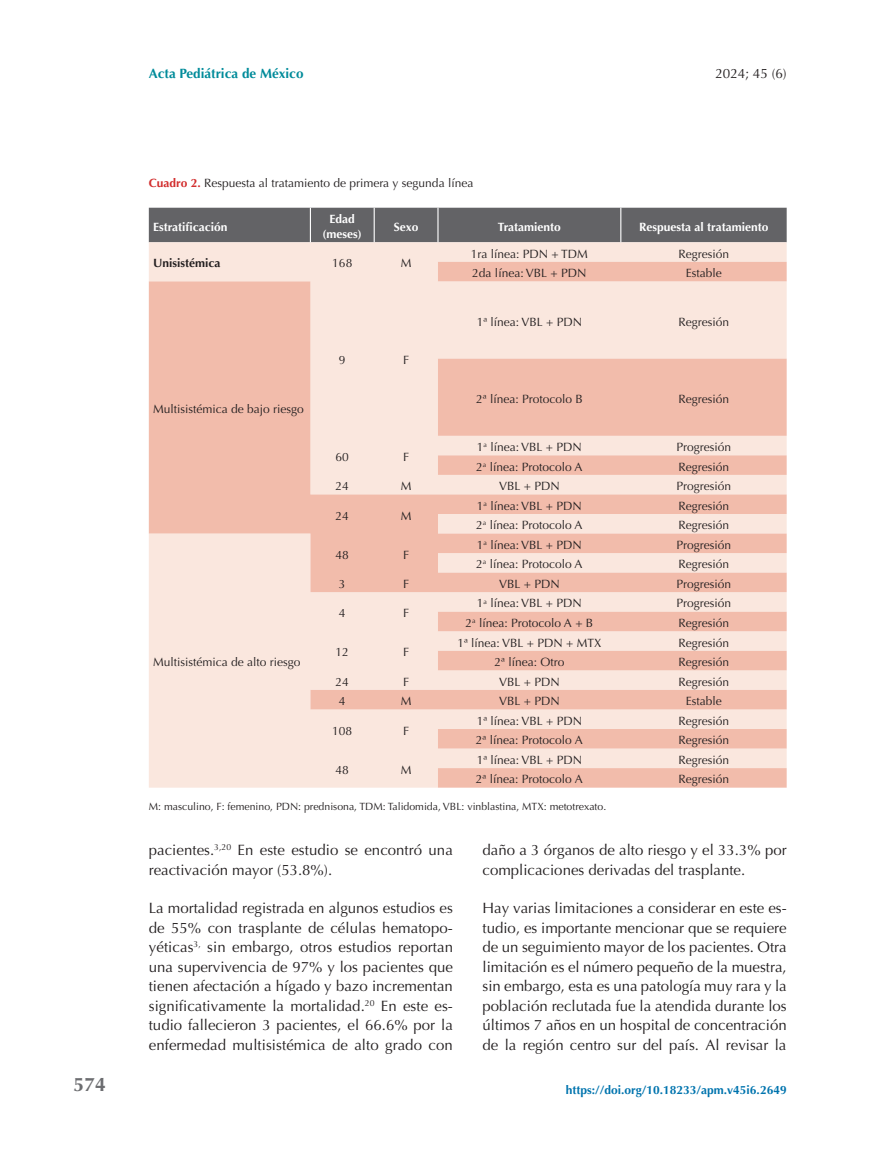
<style>
.page{position:relative;width:893px;height:1149px;background:#fff}
.page>*{position:absolute;margin:0;border:0;box-sizing:border-box;transform-origin:0 0}
.t1{font:700 19.5px "Optima";color:#6c6d70}
.t2{font:15px/19.5px "Optima";color:#231f20}
.t3{font:700 13.5px "Optima";color:#008b9a}
.t4{font:13.5px "Optima";color:#231f20}
.t5{font:12px "Optima";color:#231f20}
.t6{font:700 12px/15px "Optima";color:#fff;text-align:center}
.t7{font:700 12px "Optima";color:#0074ae}
.t8{font:700 12px "Optima";color:#231f20}
.t9{font:10.5px "Optima";color:#231f20}
.s1{font-weight:700;color:#d22e2e}
</style>
<div class="page">
<div style="left:149px;top:208px;width:638px;height:34px;background:#636366"></div>
<div style="left:149px;top:242px;width:638px;height:20px;background:#fae7de"></div>
<svg style="left:149px;top:262px;width:638px;height:525px;background:#f6d3c7"></svg>
<hr style="left:310px;top:208px;width:1px;height:34px;background:#fff">
<hr style="left:374px;top:208px;width:1px;height:34px;background:#fff">
<hr style="left:437px;top:208px;width:2px;height:34px;background:#fff">
<hr style="left:620px;top:208px;width:1px;height:34px;background:#fff">
<h1 class="t1" style="left:74px;top:1072px;width:34px">574</h1>
<p class="t3" style="left:149px;top:66px;width:156px">Acta Pediátrica de México</p>
<p class="t4" style="left:715px;top:66px;width:73px">2024; 45 (6)</p>
<p class="t5" style="left:149px;top:176px;width:326px"><span class="s1">Cuadro 2.</span> Respuesta al tratamiento de primera y segunda línea</p>
<p class="t6" style="left:153px;top:219px;width:76px">Estratificación</p>
<p class="t6" style="left:323px;top:211px;width:41px">Edad (meses)</p>
<p class="t6" style="left:394px;top:219px;width:26px">Sexo</p>
<p class="t6" style="left:498px;top:219px;width:64px">Tratamiento</p>
<p class="t6" style="left:639px;top:219px;width:131px">Respuesta al tratamiento</p>
<p class="t8" style="left:153px;top:256px;width:69px">Unisistémica</p>
<p class="t5" style="left:332px;top:256px;width:22px">168</p>
<p class="t5" style="left:401px;top:256px;width:12px">M</p>
<p class="t5" style="left:471px;top:246px;width:118px">1ra línea: PDN + TDM</p>
<p class="t5" style="left:678px;top:246px;width:52px">Regresión</p>
<p class="t5" style="left:472px;top:266px;width:116px">2da línea: VBL + PDN</p>
<p class="t5" style="left:686px;top:266px;width:38px">Estable</p>
<p class="t5" style="left:153px;top:402px;width:152px">Multisistémica de bajo riesgo</p>
<p class="t5" style="left:153px;top:655px;width:149px">Multisistémica de alto riesgo</p>
<p class="t5" style="left:339px;top:353px;width:8px">9</p>
<p class="t5" style="left:403px;top:353px;width:7px">F</p>
<p class="t5" style="left:336px;top:449px;width:15px">60</p>
<p class="t5" style="left:403px;top:449px;width:7px">F</p>
<p class="t5" style="left:477px;top:314px;width:107px">1ª línea: VBL + PDN</p>
<p class="t5" style="left:678px;top:314px;width:52px">Regresión</p>
<p class="t5" style="left:476px;top:391px;width:108px">2ª línea: Protocolo B</p>
<p class="t5" style="left:678px;top:391px;width:52px">Regresión</p>
<p class="t5" style="left:477px;top:440px;width:107px">1<sup>a</sup> línea: VBL + PDN</p>
<p class="t5" style="left:676px;top:440px;width:56px">Progresión</p>
<p class="t5" style="left:476px;top:459px;width:108px">2<sup>a</sup> línea: Protocolo A</p>
<p class="t5" style="left:678px;top:459px;width:52px">Regresión</p>
<p class="t5" style="left:336px;top:479px;width:15px">24</p>
<p class="t5" style="left:401px;top:479px;width:12px">M</p>
<p class="t5" style="left:499px;top:479px;width:62px">VBL + PDN</p>
<p class="t5" style="left:676px;top:479px;width:56px">Progresión</p>
<p class="t5" style="left:336px;top:508px;width:15px">24</p>
<p class="t5" style="left:401px;top:508px;width:12px">M</p>
<p class="t5" style="left:477px;top:498px;width:107px">1<sup>a</sup> línea: VBL + PDN</p>
<p class="t5" style="left:678px;top:498px;width:52px">Regresión</p>
<p class="t5" style="left:476px;top:518px;width:108px">2<sup>a</sup> línea: Protocolo A</p>
<p class="t5" style="left:678px;top:518px;width:52px">Regresión</p>
<p class="t5" style="left:336px;top:547px;width:15px">48</p>
<p class="t5" style="left:403px;top:547px;width:7px">F</p>
<p class="t5" style="left:477px;top:537px;width:107px">1<sup>a</sup> línea: VBL + PDN</p>
<p class="t5" style="left:676px;top:537px;width:56px">Progresión</p>
<p class="t5" style="left:476px;top:557px;width:108px">2<sup>a</sup> línea: Protocolo A</p>
<p class="t5" style="left:678px;top:557px;width:52px">Regresión</p>
<p class="t5" style="left:339px;top:576px;width:8px">3</p>
<p class="t5" style="left:403px;top:576px;width:7px">F</p>
<p class="t5" style="left:499px;top:576px;width:62px">VBL + PDN</p>
<p class="t5" style="left:676px;top:576px;width:56px">Progresión</p>
<p class="t5" style="left:339px;top:606px;width:8px">4</p>
<p class="t5" style="left:403px;top:606px;width:7px">F</p>
<p class="t5" style="left:477px;top:596px;width:107px">1<sup>a</sup> línea: VBL + PDN</p>
<p class="t5" style="left:676px;top:596px;width:56px">Progresión</p>
<p class="t5" style="left:466px;top:615px;width:129px">2<sup>a</sup> línea: Protocolo A + B</p>
<p class="t5" style="left:678px;top:615px;width:52px">Regresión</p>
<p class="t5" style="left:336px;top:645px;width:15px">12</p>
<p class="t5" style="left:403px;top:645px;width:7px">F</p>
<p class="t5" style="left:457px;top:635px;width:146px">1ª línea: VBL + PDN + MTX</p>
<p class="t5" style="left:678px;top:635px;width:52px">Regresión</p>
<p class="t5" style="left:494px;top:655px;width:71px">2ª línea: Otro</p>
<p class="t5" style="left:678px;top:655px;width:52px">Regresión</p>
<p class="t5" style="left:336px;top:674px;width:15px">24</p>
<p class="t5" style="left:403px;top:674px;width:7px">F</p>
<p class="t5" style="left:499px;top:674px;width:62px">VBL + PDN</p>
<p class="t5" style="left:678px;top:674px;width:52px">Regresión</p>
<p class="t5" style="left:339px;top:694px;width:8px">4</p>
<p class="t5" style="left:401px;top:694px;width:12px">M</p>
<p class="t5" style="left:499px;top:694px;width:62px">VBL + PDN</p>
<p class="t5" style="left:686px;top:694px;width:38px">Estable</p>
<p class="t5" style="left:332px;top:723px;width:22px">108</p>
<p class="t5" style="left:403px;top:723px;width:7px">F</p>
<p class="t5" style="left:477px;top:713px;width:107px">1ª línea: VBL + PDN</p>
<p class="t5" style="left:678px;top:713px;width:52px">Regresión</p>
<p class="t5" style="left:476px;top:733px;width:108px">2ª línea: Protocolo A</p>
<p class="t5" style="left:678px;top:733px;width:52px">Regresión</p>
<p class="t5" style="left:477px;top:752px;width:107px">1ª línea: VBL + PDN</p>
<p class="t5" style="left:678px;top:752px;width:52px">Regresión</p>
<p class="t5" style="left:476px;top:772px;width:108px">2ª línea: Protocolo A</p>
<p class="t5" style="left:678px;top:772px;width:52px">Regresión</p>
<p class="t9" style="left:149px;top:800px;width:459px">M: masculino, F: femenino, PDN: prednisona, TDM: Talidomida, VBL: vinblastina, MTX: metotrexato.</p>
<p class="t2" style="left:149px;top:840px;width:306px">pacientes.<sup>3,20</sup> En este estudio se encontró una reactivación mayor (53.8%).</p>
<p class="t2" style="left:149px;top:898px;width:306px;text-align:justify">La mortalidad registrada en algunos estudios es de 55% con trasplante de células hematopo&shy;yéticas<sup>3,</sup> sin embargo, otros estudios reportan una supervivencia de 97% y los pacientes que tienen afectación a hígado y bazo incrementan significativamente la mortalidad.<sup>20</sup> En este es&shy;tudio fallecieron 3 pacientes, el 66.6% por la enfermedad multisistémica de alto grado con</p>
<p class="t5" style="left:336px;top:762px;width:15px">48</p>
<p class="t5" style="left:401px;top:762px;width:12px">M</p>
<p class="t2" style="left:483px;top:840px;width:306px">daño a 3 órganos de alto riesgo y el 33.3% por complicaciones derivadas del trasplante.</p>
<p class="t2" style="left:483px;top:898px;width:306px;text-align:justify">Hay varias limitaciones a considerar en este es&shy;tudio, es importante mencionar que se requiere de un seguimiento mayor de los pacientes. Otra limitación es el número pequeño de la muestra, sin embargo, esta es una patología muy rara y la población reclutada fue la atendida durante los últimos 7 años en un hospital de concentración de la región centro sur del país. Al revisar la</p>
<p class="t7" style="left:566px;top:1082px;width:222px">https://doi.org/10.18233/apm.v45i6.2649</p>
</div>
